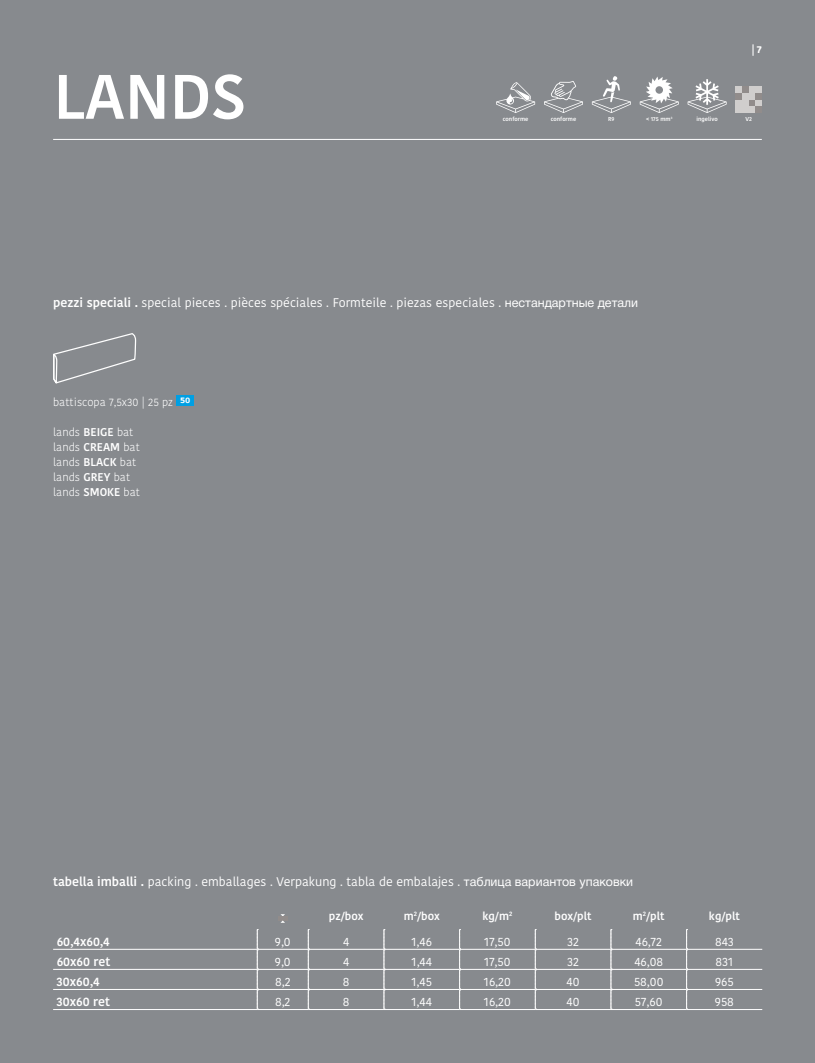
<style>
.page{position:relative;width:815px;height:1063px;background:#878a8e}
.page>*{position:absolute;margin:0;border:0;box-sizing:border-box;transform-origin:0 0}
.t1{font:600 62.5px "Kohinoor Bangla";color:#fff}
.t2{font:12.5px "Kohinoor Bangla";color:#fff}
.t3{font:12.38px "Kohinoor Bangla";color:#fff}
.t4{font:600 12.38px "Kohinoor Bangla";color:#fff}
.t5{font:300 11.25px/15px "Kohinoor Bangla";color:#fff}
.t6{font:600 11.12px "Kohinoor Bangla";color:#fff}
.t7{font:700 10px "Kohinoor Bangla";color:#fff}
.t8{font:600 5.75px "Kohinoor Bangla";color:#fff}
.t9{font:600 3.38px "Kohinoor Bangla";color:#fff}
.s1{font-weight:600}
.s2{font-family:"Helvetica Neue LTCYR"}
</style>
<div class="page">
<svg style="left:257px;top:929px;width:1px;height:80px"></svg>
<svg style="left:308px;top:929px;width:1px;height:80px"></svg>
<svg style="left:384px;top:929px;width:1px;height:80px"></svg>
<svg style="left:459px;top:929px;width:2px;height:80px"></svg>
<svg style="left:535px;top:929px;width:1px;height:80px"></svg>
<svg style="left:611px;top:929px;width:1px;height:80px"></svg>
<svg style="left:686px;top:929px;width:2px;height:80px"></svg>
<hr style="left:53px;top:949px;width:204px;height:1px;background:#fff">
<hr style="left:257px;top:949px;width:51px;height:1px;background:#fff">
<hr style="left:308px;top:949px;width:76px;height:1px;background:#fff">
<hr style="left:384px;top:949px;width:76px;height:1px;background:#fff">
<hr style="left:460px;top:949px;width:75px;height:1px;background:#fff">
<hr style="left:535px;top:949px;width:76px;height:1px;background:#fff">
<hr style="left:611px;top:949px;width:76px;height:1px;background:#fff">
<hr style="left:687px;top:949px;width:75px;height:1px;background:#fff">
<hr style="left:53px;top:969px;width:204px;height:1px;background:#fff">
<hr style="left:257px;top:969px;width:51px;height:1px;background:#fff">
<hr style="left:308px;top:969px;width:76px;height:1px;background:#fff">
<hr style="left:384px;top:969px;width:76px;height:1px;background:#fff">
<hr style="left:460px;top:969px;width:75px;height:1px;background:#fff">
<hr style="left:535px;top:969px;width:76px;height:1px;background:#fff">
<hr style="left:611px;top:969px;width:76px;height:1px;background:#fff">
<hr style="left:687px;top:969px;width:75px;height:1px;background:#fff">
<hr style="left:53px;top:989px;width:204px;height:1px;background:#fff">
<hr style="left:257px;top:989px;width:51px;height:1px;background:#fff">
<hr style="left:308px;top:989px;width:76px;height:1px;background:#fff">
<hr style="left:384px;top:989px;width:76px;height:1px;background:#fff">
<hr style="left:460px;top:989px;width:75px;height:1px;background:#fff">
<hr style="left:535px;top:989px;width:76px;height:1px;background:#fff">
<hr style="left:611px;top:989px;width:76px;height:1px;background:#fff">
<hr style="left:687px;top:989px;width:75px;height:1px;background:#fff">
<hr style="left:53px;top:1009px;width:204px;height:1px;background:#fff">
<hr style="left:257px;top:1009px;width:51px;height:1px;background:#fff">
<hr style="left:308px;top:1009px;width:76px;height:1px;background:#fff">
<hr style="left:384px;top:1009px;width:76px;height:1px;background:#fff">
<hr style="left:460px;top:1009px;width:75px;height:1px;background:#fff">
<hr style="left:535px;top:1009px;width:76px;height:1px;background:#fff">
<hr style="left:611px;top:1009px;width:76px;height:1px;background:#fff">
<hr style="left:687px;top:1009px;width:75px;height:1px;background:#fff">
<div style="left:278px;top:916px;width:10px;height:5px;background:#918c8b"></div>
<svg style="left:281px;top:914px;width:4px;height:9px"></svg>
<div style="left:176px;top:395px;width:18px;height:11px;background:#009fe3"></div>
<svg style="left:53px;top:334px;width:84px;height:50px"></svg>
<svg style="left:496px;top:82px;width:39px;height:31px"></svg>
<svg style="left:544px;top:81px;width:39px;height:32px"></svg>
<svg style="left:592px;top:76px;width:39px;height:37px"></svg>
<svg style="left:688px;top:79px;width:39px;height:34px"></svg>
<div style="left:735px;top:86px;width:7px;height:7px;background:#d0cecd"></div>
<div style="left:742px;top:86px;width:6px;height:7px;background:#918c8b"></div>
<div style="left:749px;top:86px;width:6px;height:7px;background:#d0cecd"></div>
<div style="left:756px;top:86px;width:6px;height:7px;background:#d0cecd"></div>
<div style="left:735px;top:93px;width:7px;height:6px;background:#918c8b"></div>
<div style="left:735px;top:100px;width:7px;height:6px;background:#d0cecd"></div>
<div style="left:735px;top:107px;width:7px;height:6px;background:#d0cecd"></div>
<svg style="left:742px;top:93px;width:20px;height:20px"></svg>
<svg style="left:640px;top:77px;width:39px;height:36px"></svg>
<hr style="left:53px;top:139px;width:709px;height:1px;background:#fff">
<h1 class="t1" style="left:54px;top:45px;width:194px">LANDS</h1>
<p class="t7" style="left:752px;top:41px;width:12px">| 7</p>
<p class="t8" style="left:503px;top:115px;width:27px">conforme</p>
<p class="t8" style="left:551px;top:115px;width:27px">conforme</p>
<p class="t8" style="left:608px;top:115px;width:8px">R9</p>
<p class="t8" style="left:646px;top:115px;width:26px">&lt; 175 mm</p>
<p class="t8" style="left:696px;top:115px;width:23px">ingelivo</p>
<p class="t8" style="left:745px;top:115px;width:8px">V2</p>
<p class="t9" style="left:671px;top:115px;width:3px">3</p>
<p class="t2" style="left:53px;top:293px;width:586px"><span class="s1">pezzi speciali .</span> special pieces . pièces spéciales . Formteile . piezas especiales . <span class="s2">нестандартные детали</span></p>
<p class="t5" style="left:53px;top:394px;width:139px">battiscopa 7,5x30 | 25 pz <sup>50</sup></p>
<p class="t5" style="left:53px;top:424px;width:88px">lands <span class="s1">BEIGE</span> bat lands <span class="s1">CREAM</span> bat lands <span class="s1">BLACK</span> bat lands <span class="s1">GREY</span> bat lands <span class="s1">SMOKE</span> bat</p>
<p class="t2" style="left:53px;top:872px;width:582px"><span class="s1">tabella imballi .</span> packing . emballages . Verpakung . tabla de embalajes . <span class="s2">таблица вариантов упаковки</span></p>
<p class="t6" style="left:329px;top:907px;width:36px">pz/box</p>
<p class="t6" style="left:404px;top:907px;width:37px">m<sup>2</sup>/box</p>
<p class="t6" style="left:483px;top:907px;width:31px">kg/m<sup>2</sup></p>
<p class="t6" style="left:555px;top:907px;width:38px">box/plt</p>
<p class="t6" style="left:633px;top:907px;width:33px">m<sup>2</sup>/plt</p>
<p class="t6" style="left:709px;top:907px;width:32px">kg/plt</p>
<p class="t4" style="left:57px;top:931px;width:55px">60,4x60,4</p>
<p class="t3" style="left:275px;top:932px;width:17px">9,0</p>
<p class="t3" style="left:343px;top:932px;width:8px">4</p>
<p class="t3" style="left:412px;top:932px;width:22px">1,46</p>
<p class="t3" style="left:484px;top:932px;width:28px">17,50</p>
<p class="t3" style="left:567px;top:932px;width:13px">32</p>
<p class="t3" style="left:635px;top:932px;width:28px">46,72</p>
<p class="t3" style="left:715px;top:932px;width:20px">843</p>
<p class="t4" style="left:57px;top:951px;width:55px">60x60 ret</p>
<p class="t3" style="left:275px;top:952px;width:17px">9,0</p>
<p class="t3" style="left:343px;top:952px;width:8px">4</p>
<p class="t3" style="left:412px;top:952px;width:22px">1,44</p>
<p class="t3" style="left:484px;top:952px;width:28px">17,50</p>
<p class="t3" style="left:567px;top:952px;width:13px">32</p>
<p class="t3" style="left:634px;top:952px;width:30px">46,08</p>
<p class="t3" style="left:716px;top:952px;width:19px">831</p>
<p class="t4" style="left:57px;top:971px;width:44px">30x60,4</p>
<p class="t3" style="left:275px;top:972px;width:17px">8,2</p>
<p class="t3" style="left:343px;top:972px;width:8px">8</p>
<p class="t3" style="left:412px;top:972px;width:22px">1,45</p>
<p class="t3" style="left:484px;top:972px;width:28px">16,20</p>
<p class="t3" style="left:567px;top:972px;width:14px">40</p>
<p class="t3" style="left:634px;top:972px;width:31px">58,00</p>
<p class="t3" style="left:715px;top:972px;width:20px">965</p>
<p class="t4" style="left:57px;top:991px;width:55px">30x60 ret</p>
<p class="t3" style="left:275px;top:992px;width:17px">8,2</p>
<p class="t3" style="left:343px;top:992px;width:8px">8</p>
<p class="t3" style="left:412px;top:992px;width:22px">1,44</p>
<p class="t3" style="left:484px;top:992px;width:28px">16,20</p>
<p class="t3" style="left:567px;top:992px;width:14px">40</p>
<p class="t3" style="left:635px;top:992px;width:29px">57,60</p>
<p class="t3" style="left:715px;top:992px;width:21px">958</p>
</div>
